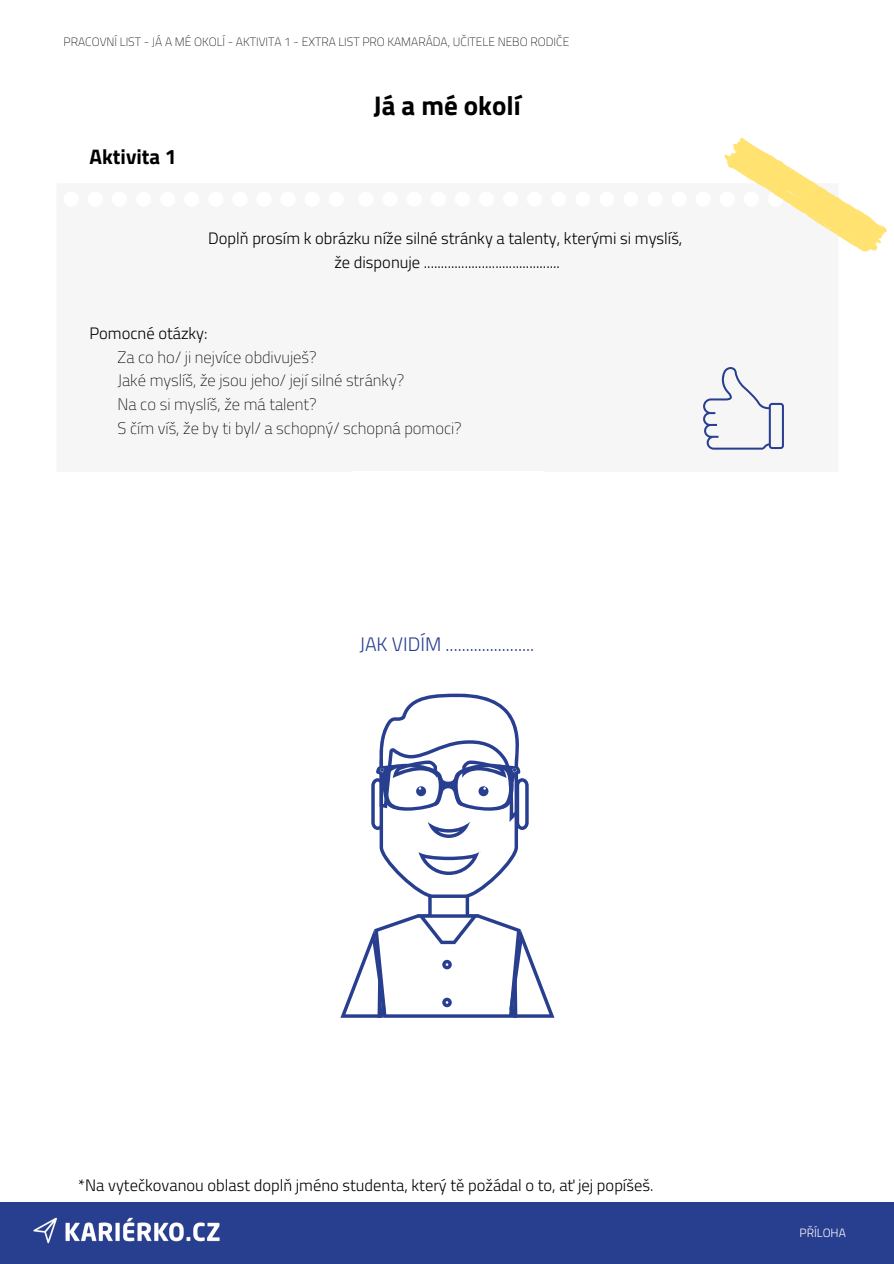
<style>
.page{position:relative;width:894px;height:1264px;background:#fff}
.page>*{position:absolute;margin:0;border:0;box-sizing:border-box;transform-origin:0 0}
.t1{font:700 27px "Titillium Web";color:#000}
.t2{font:700 21px "Titillium Web";color:#000}
.t3{font:300 19.5px "Titillium Web";color:#283e8f}
.t4{font:300 16.5px "Titillium Web";color:#000}
.t5{font:100 16.5px "Titillium Web";color:#000}
.t6{font:100 12px "Titillium Web";color:#000}
.t7{font:300 12px "Titillium Web";color:#fff}
</style>
<div class="page">
<div style="left:0;top:1201px;width:893px;height:62px;background:#283e8f"></div>
<hr style="left:72px;top:245px;width:263px;height:1px;background:#f6f6f6">
<hr style="left:72px;top:275px;width:263px;height:1px;background:#f6f6f6">
<hr style="left:72px;top:305px;width:263px;height:2px;background:#f6f6f6">
<hr style="left:72px;top:336px;width:263px;height:1px;background:#f6f6f6">
<hr style="left:72px;top:366px;width:263px;height:1px;background:#f6f6f6">
<hr style="left:72px;top:396px;width:263px;height:1px;background:#f6f6f6">
<hr style="left:72px;top:426px;width:263px;height:1px;background:#f6f6f6">
<hr style="left:72px;top:456px;width:263px;height:1px;background:#f6f6f6">
<hr style="left:366px;top:245px;width:264px;height:1px;background:#f6f6f6">
<hr style="left:366px;top:275px;width:264px;height:1px;background:#f6f6f6">
<hr style="left:366px;top:305px;width:264px;height:2px;background:#f6f6f6">
<hr style="left:366px;top:336px;width:264px;height:1px;background:#f6f6f6">
<hr style="left:366px;top:366px;width:264px;height:1px;background:#f6f6f6">
<hr style="left:366px;top:396px;width:264px;height:1px;background:#f6f6f6">
<hr style="left:366px;top:426px;width:264px;height:1px;background:#f6f6f6">
<hr style="left:366px;top:456px;width:264px;height:1px;background:#f6f6f6">
<hr style="left:559px;top:245px;width:263px;height:1px;background:#f6f6f6">
<hr style="left:559px;top:275px;width:263px;height:1px;background:#f6f6f6">
<hr style="left:559px;top:305px;width:263px;height:2px;background:#f6f6f6">
<hr style="left:559px;top:336px;width:263px;height:1px;background:#f6f6f6">
<hr style="left:559px;top:366px;width:263px;height:1px;background:#f6f6f6">
<hr style="left:559px;top:396px;width:263px;height:1px;background:#f6f6f6">
<hr style="left:559px;top:426px;width:263px;height:1px;background:#f6f6f6">
<hr style="left:559px;top:456px;width:263px;height:1px;background:#f6f6f6">
<svg style="left:724px;top:137px;width:163px;height:115px"></svg>
<img style="left:17px;top:1201px;width:219px;height:43px">
<svg style="left:340px;top:693px;width:214px;height:324px"></svg>
<svg style="left:703px;top:367px;width:80px;height:82px"></svg>
<p class="t6" style="left:64px;top:33px;width:507px">PRACOVNÍ LIST - JÁ A MÉ OKOLÍ - AKTIVITA 1 - EXTRA LIST PRO KAMARÁDA, UČITELE NEBO RODIČE</p>
<p class="t2" style="left:89px;top:140px;width:89px">Aktivita 1</p>
<p class="t1" style="left:373px;top:84px;width:149px">Já a mé okolí</p>
<p class="t4" style="left:208px;top:226px;width:475px">Doplň prosím k obrázku níže silné stránky a talenty, kterými si myslíš,</p>
<p class="t4" style="left:334px;top:249px;width:227px">že disponuje ........................................</p>
<p class="t4" style="left:89px;top:320px;width:120px">Pomocné otázky:</p>
<p class="t5" style="left:117px;top:344px;width:201px">Za co ho/ ji nejvíce obdivuješ?</p>
<p class="t5" style="left:117px;top:367px;width:288px">Jaké myslíš, že jsou jeho/ její silné stránky?</p>
<p class="t5" style="left:117px;top:391px;width:201px">Na co si myslíš, že má talent?</p>
<p class="t5" style="left:117px;top:415px;width:345px">S čím víš, že by ti byl/ a schopný/ schopná pomoci?</p>
<p class="t3" style="left:359px;top:628px;width:176px">JAK VIDÍM ......................</p>
<p class="t4" style="left:78px;top:1171px;width:576px">*Na vytečkovanou oblast doplň jméno studenta, který tě požádal o to, ať jej popíšeš.</p>
<p class="t7" style="left:799px;top:1223px;width:48px">PŘÍLOHA</p>
</div>
